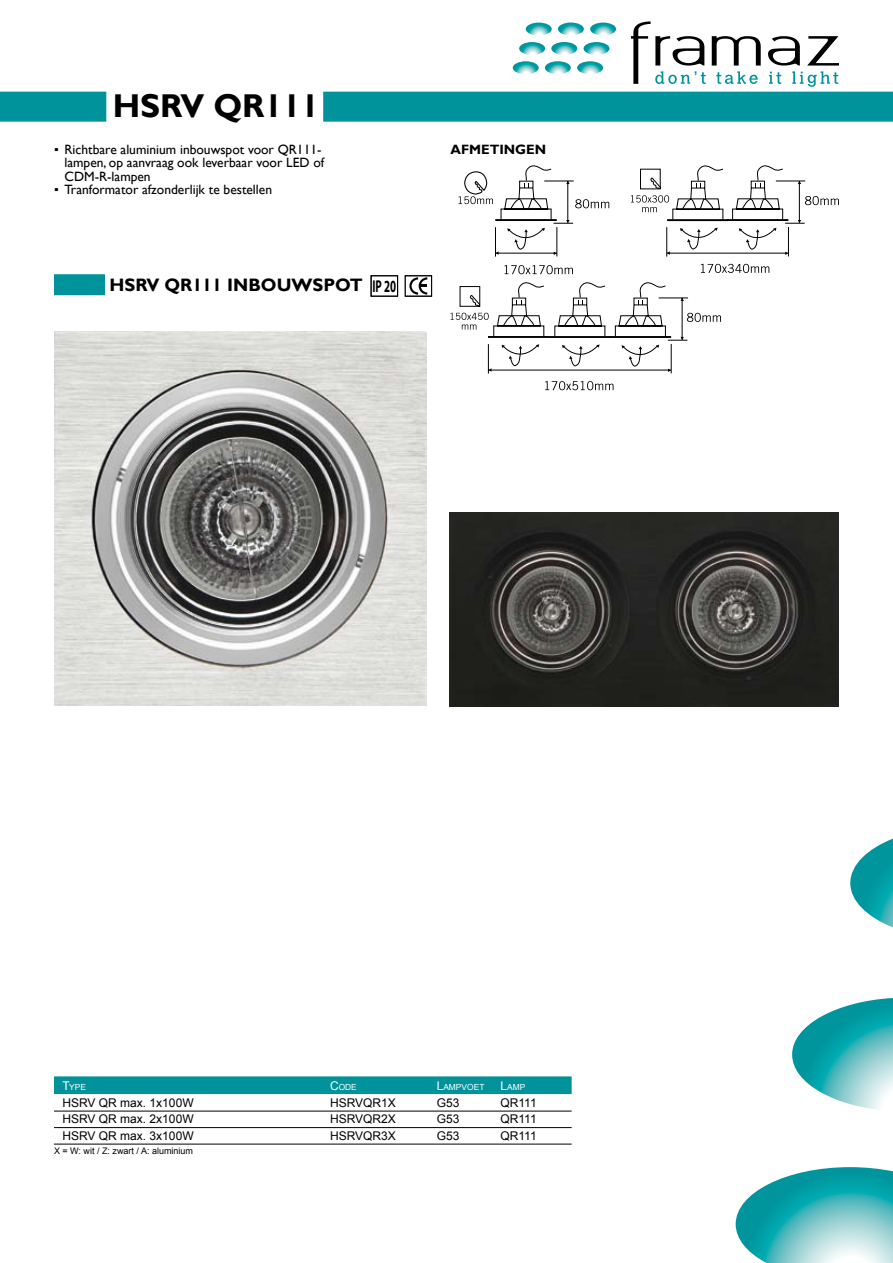
<style>
.page{position:relative;width:893px;height:1263px;background:#fff}
.page>*{position:absolute;margin:0;border:0;box-sizing:border-box;transform-origin:0 0}
.t1{font:700 33px "Gill Sans";color:#000}
.t2{font:700 18px "Gill Sans";color:#000}
.t3{font:13.5px/13.5px "Gill Sans";color:#000}
.t4{font:700 13.5px "Gill Sans";color:#000}
.t5{font:12px "Arial";color:#000}
.t6{font:9px "Arial";color:#000}
.t7{font:8.4px "Arial";color:#fff}
.s1{font-family:"Verdana"}
.s2{font-family:"Myriad Pro";font-size:17.1px}
.s3{font-size:12px}
</style>
<div class="page">
<svg style="left:558px;top:23px;width:26px;height:12px"></svg>
<svg style="left:551px;top:42px;width:26px;height:13px"></svg>
<svg style="left:545px;top:61px;width:26px;height:13px"></svg>
<svg style="left:590px;top:23px;width:26px;height:12px"></svg>
<svg style="left:583px;top:42px;width:26px;height:13px"></svg>
<svg style="left:577px;top:61px;width:26px;height:13px"></svg>
<svg style="left:526px;top:23px;width:26px;height:12px"></svg>
<svg style="left:519px;top:42px;width:26px;height:13px"></svg>
<svg style="left:513px;top:61px;width:26px;height:13px"></svg>
<svg style="left:631px;top:21px;width:75px;height:63px"></svg>
<svg style="left:712px;top:36px;width:49px;height:48px"></svg>
<svg style="left:768px;top:36px;width:71px;height:51px"></svg>
<svg style="left:850px;top:838px;width:43px;height:89px"></svg>
<svg style="left:792px;top:998px;width:101px;height:111px"></svg>
<svg style="left:736px;top:1167px;width:157px;height:96px"></svg>
<div style="left:0;top:92px;width:893px;height:30px;background:#00939b"></div>
<div style="left:106px;top:88px;width:217px;height:37px;background:#fff"></div>
<div style="left:54px;top:274px;width:366px;height:21px;background:#00939b"></div>
<div style="left:105px;top:273px;width:328px;height:24px;background:#fff"></div>
<div style="left:371px;top:275px;width:27px;height:22px;border:1px solid #000"></div>
<svg style="left:409px;top:277px;width:18px;height:18px"></svg>
<div style="left:405px;top:275px;width:27px;height:22px;border:1px solid #000"></div>
<div style="left:54px;top:1076px;width:518px;height:18px;background:#00939b"></div>
<hr style="left:54px;top:1111px;width:518px;height:1px;background:#000">
<hr style="left:54px;top:1127px;width:518px;height:1px;background:#000">
<hr style="left:54px;top:1144px;width:518px;height:1px;background:#000">
<hr style="left:495px;top:227px;width:1px;height:30px;background:#000">
<svg style="left:504px;top:265px;width:69px;height:9px"></svg>
<hr style="left:727px;top:219px;width:61px;height:2px;background:#000">
<hr style="left:667px;top:253px;width:121px;height:1px;background:#000">
<hr style="left:666px;top:227px;width:1px;height:30px;background:#000">
<hr style="left:667px;top:219px;width:62px;height:2px;background:#000">
<svg style="left:680px;top:228px;width:38px;height:22px"></svg>
<svg style="left:732px;top:165px;width:107px;height:91px"></svg>
<svg style="left:701px;top:264px;width:68px;height:9px"></svg>
<hr style="left:610px;top:336px;width:61px;height:2px;background:#000">
<hr style="left:489px;top:370px;width:182px;height:1px;background:#000">
<hr style="left:488px;top:344px;width:1px;height:30px;background:#000">
<hr style="left:549px;top:336px;width:62px;height:2px;background:#000">
<svg style="left:554px;top:282px;width:52px;height:55px"></svg>
<svg style="left:562px;top:344px;width:38px;height:23px"></svg>
<hr style="left:488px;top:336px;width:61px;height:2px;background:#000">
<svg style="left:502px;top:344px;width:37px;height:23px"></svg>
<svg style="left:614px;top:282px;width:107px;height:91px"></svg>
<svg style="left:545px;top:381px;width:68px;height:9px"></svg>
<svg style="left:458px;top:165px;width:151px;height:91px"></svg>
<svg style="left:631px;top:165px;width:93px;height:56px"></svg>
<svg style="left:450px;top:282px;width:95px;height:56px"></svg>
<img style="left:54px;top:332px;width:373px;height:373px">
<img style="left:449px;top:513px;width:390px;height:193px">
<h1 class="t1" style="left:113px;top:86px;width:208px">HSRV QR111</h1>
<p class="t3" style="left:65px;top:143px;width:261px;text-indent:-11px"><span class="s1">▪</span> Richtbare aluminium inbouwspot voor QR111- lampen, op aanvraag ook leverbaar voor LED of<br>CDM-R-lampen</p>
<p class="t3" style="left:54px;top:183px;width:220px"><span class="s1">▪</span> Tranformator afzonderlijk te bestellen</p>
<h2 class="t2" style="left:109px;top:274px;width:288px">HSRV QR111 INBOUWSPOT <span class="s2">IP 20</span></h2>
<p class="t4" style="left:450px;top:141px;width:97px">AFMETINGEN</p>
<p class="t7" style="left:63px;top:1082px;width:25px"><span class="s3">T</span>YPE</p>
<p class="t7" style="left:330px;top:1082px;width:28px"><span class="s3">C</span>ODE</p>
<p class="t7" style="left:437px;top:1082px;width:49px"><span class="s3">L</span>AMPVOET</p>
<p class="t7" style="left:500px;top:1082px;width:26px"><span class="s3">L</span>AMP</p>
<p class="t5" style="left:63px;top:1094px;width:133px">HSRV QR max. 1x100W</p>
<p class="t5" style="left:330px;top:1094px;width:67px">HSRVQR1X</p>
<p class="t5" style="left:437px;top:1094px;width:24px">G53</p>
<p class="t5" style="left:500px;top:1094px;width:38px">QR111</p>
<p class="t5" style="left:63px;top:1111px;width:133px">HSRV QR max. 2x100W</p>
<p class="t5" style="left:330px;top:1111px;width:67px">HSRVQR2X</p>
<p class="t5" style="left:437px;top:1111px;width:24px">G53</p>
<p class="t5" style="left:500px;top:1111px;width:38px">QR111</p>
<p class="t5" style="left:63px;top:1127px;width:133px">HSRV QR max. 3x100W</p>
<p class="t5" style="left:330px;top:1127px;width:67px">HSRVQR3X</p>
<p class="t5" style="left:437px;top:1127px;width:24px">G53</p>
<p class="t5" style="left:500px;top:1127px;width:38px">QR111</p>
<p class="t6" style="left:54px;top:1145px;width:141px">X = W: wit / Z: zwart / A: aluminium</p>
</div>
